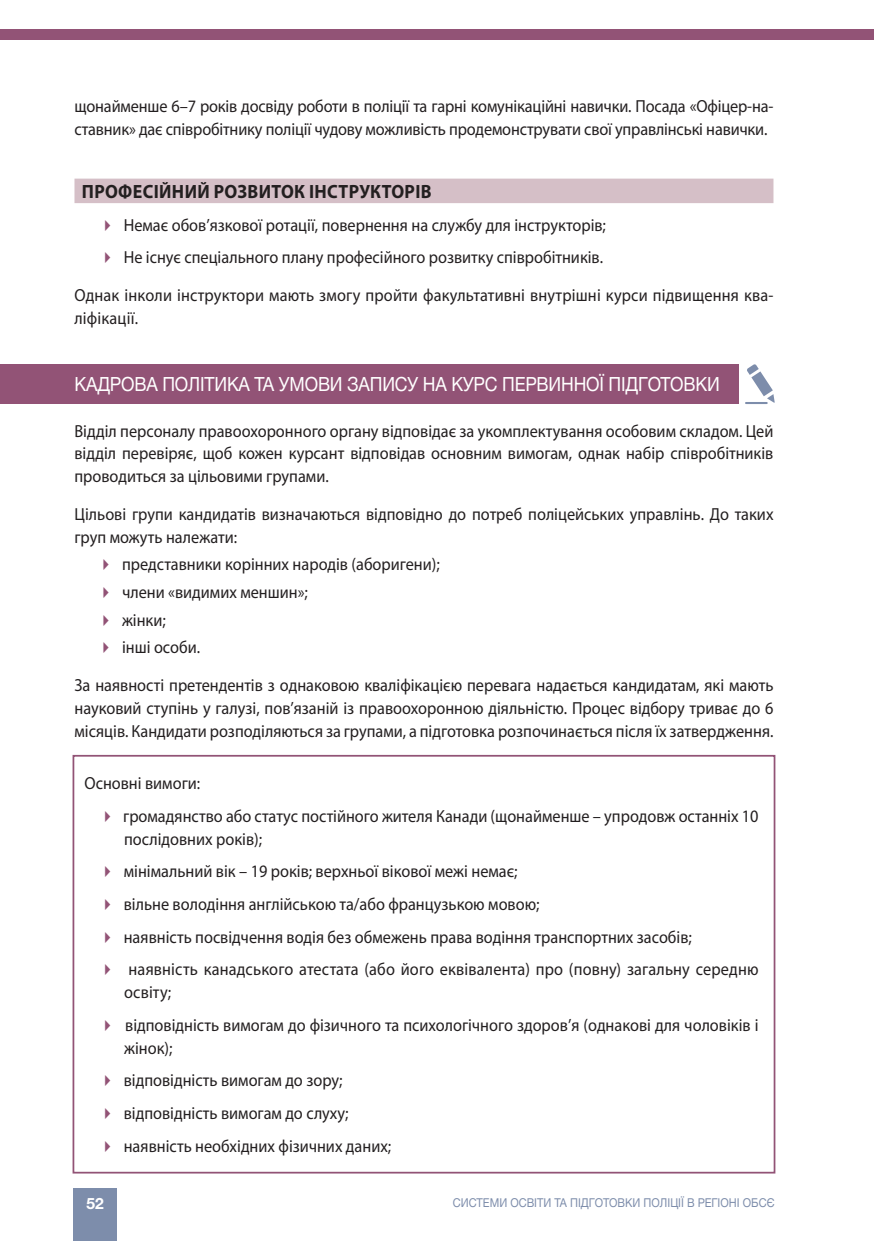
<style>
.page{position:relative;width:874px;height:1241px;background:#fff}
.page>*{position:absolute;margin:0;border:0;box-sizing:border-box;transform-origin:0 0}
.t1{font:19.6px "Helvetica Neue Cyr";letter-spacing:-.01em;color:#fff;scale:.9 1}
.t2{font:700 19.25px "Myriad Pro";letter-spacing:.02em;color:#231f20;scale:.93 1}
.t3{font:17.5px/22.8px "Myriad Pro";color:#231f20;scale:.93 1}
.t4{font:700 15.75px "Helvetica Neue Cyr";color:#fff}
.t5{font:12.25px "Helvetica Neue Cyr";color:#7d8dab;scale:.9 1}
.s1{color:#925376}
</style>
<div class="page">
<div style="left:73px;top:1188px;width:44px;height:52px;background:#7d8dab"></div>
<div style="left:74px;top:178px;width:699px;height:25px;background:#d5bfc7"></div>
<div style="left:0;top:365px;width:738px;height:39px;background:#925376"></div>
<svg style="left:745px;top:364px;width:29px;height:40px"></svg>
<div style="left:0;top:30px;width:873px;height:10px;background:#925376"></div>
<div style="left:72px;top:754px;width:703px;height:419px;border:2px solid #925376"></div>
<p class="t3" style="left:74px;top:95px;width:752px">щонайменше 6–7 років досвіду роботи в поліції та гарні комунікаційні навички. Посада «Офіцер-на&shy;ставник» дає співробітнику поліції чудову можливість продемонструвати свої управлінські навички.</p>
<p class="t2" style="left:82px;top:179px;width:377px">ПРОФЕСІЙНИЙ РОЗВИТОК ІНСТРУКТОРІВ</p>
<p class="t3" style="left:99px;top:213px;width:546px"><span class="s1">✔</span> Немає обов’язкової ротації, повернення на службу для інструкторів;</p>
<p class="t3" style="left:74px;top:238px;width:752px;line-height:37.6px;text-indent:25px"><span class="s1">✔</span> Не існує спеціального плану професійного розвитку співробітників.<br>Однак інколи інструктори мають змогу пройти факультативні внутрішні курси підвищення ква-</p>
<p class="t3" style="left:74px;top:306px;width:70px">ліфікації.</p>
<p class="t1" style="left:74px;top:374px;width:718px">КАДРОВА ПОЛІТИКА ТА УМОВИ ЗАПИСУ НА КУРС ПЕРВИННОЇ ПІДГОТОВКИ</p>
<p class="t3" style="left:74px;top:419px;width:752px;text-align:justify">Відділ персоналу правоохоронного органу відповідає за укомплектування особовим складом. Цей відділ перевіряє, щоб кожен курсант відповідав основним вимогам, однак набір співробітників проводиться за цільовими групами.</p>
<p class="t3" style="left:74px;top:502px;width:752px">Цільові групи кандидатів визначаються відповідно до потреб поліцейських управлінь. До таких груп можуть належати:</p>
<p class="t3" style="left:97px;top:552px;width:369px"><span class="s1">✔</span> представники корінних народів (аборигени);</p>
<p class="t3" style="left:97px;top:580px;width:227px"><span class="s1">✔</span> члени «видимих меншин»;</p>
<p class="t3" style="left:97px;top:608px;width:75px"><span class="s1">✔</span> жінки;</p>
<p class="t3" style="left:74px;top:628px;width:752px;line-height:37.6px;text-indent:23px"><span class="s1">✔</span> інші особи.<br>За наявності претендентів з однаковою кваліфікацією перевага надається кандидатам, які мають</p>
<p class="t3" style="left:74px;top:696px;width:752px">науковий ступінь у галузі, пов’язаній із правоохоронною діяльністю. Процес відбору триває до 6 місяців. Кандидати розподіляються за групами, а підготовка розпочинається після їх затвердження.</p>
<p class="t3" style="left:84px;top:771px;width:126px">Основні вимоги:</p>
<p class="t3" style="left:124px;top:804px;width:683px;text-indent:-25px"><span class="s1">✔</span> громадянство або статус постійного жителя Канади (щонайменше – упродовж останніх 10 послідовних років);</p>
<p class="t3" style="left:99px;top:859px;width:451px"><span class="s1">✔</span> мінімальний вік – 19 років; верхньої вікової межі немає;</p>
<p class="t3" style="left:99px;top:892px;width:474px"><span class="s1">✔</span> вільне володіння англійською та/або французькою мовою;</p>
<p class="t3" style="left:99px;top:925px;width:638px"><span class="s1">✔</span> наявність посвідчення водія без обмежень права водіння транспортних засобів;</p>
<p class="t3" style="left:124px;top:957px;width:683px;text-indent:-25px"><span class="s1">✔</span> наявність канадського атестата (або його еквівалента) про (повну) загальну середню освіту;</p>
<p class="t3" style="left:124px;top:1013px;width:683px;text-indent:-25px"><span class="s1">✔</span> відповідність вимогам до фізичного та психологічного здоров’я (однакові для чоловіків і жінок);</p>
<p class="t3" style="left:99px;top:1068px;width:263px"><span class="s1">✔</span> відповідність вимогам до зору;</p>
<p class="t3" style="left:99px;top:1101px;width:269px"><span class="s1">✔</span> відповідність вимогам до слуху;</p>
<p class="t3" style="left:99px;top:1133px;width:315px"><span class="s1">✔</span> наявність необхідних фізичних даних;</p>
<p class="t4" style="left:86px;top:1194px;width:19px">52</p>
<p class="t5" style="left:452px;top:1195px;width:359px">СИСТЕМИ ОСВІТИ ТА ПІДГОТОВКИ ПОЛІЦІЇ В РЕГІОНІ ОБСЄ</p>
</div>
